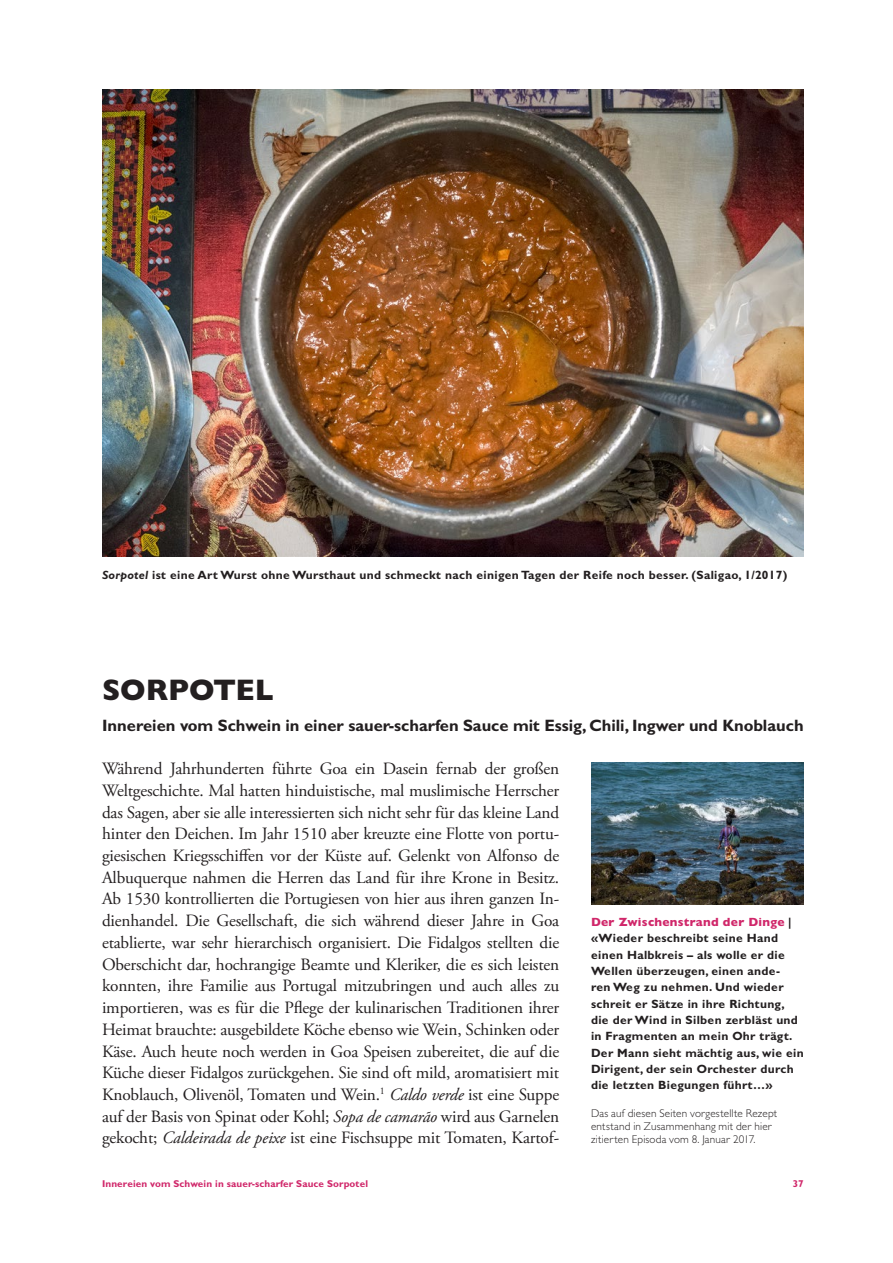
<style>
.page{position:relative;width:893px;height:1263px;background:#fff}
.page>*{position:absolute;margin:0;border:0;box-sizing:border-box;transform-origin:0 0}
.Titel_-_20_Heavy_GB{font:800 30px "Gill Sans MT Pro";color:#231f20}
.Lauftext_ohne_Einzug{font:17.25px/21.8px "Adobe Garamond Pro";letter-spacing:-.01em;color:#231f20;text-align:justify}
.Vorspann_-_11_Bold{font:700 16.5px "Gill Sans MT Pro";letter-spacing:-.005em;color:#231f20}
.Marginaltext_-_8_Bol{font:700 12px/16.4px "Gill Sans MT Pro";letter-spacing:.025em;color:#231f20}
.Bildlegende_-_8_Bold{font:700 12px "Gill Sans MT Pro";letter-spacing:.025em;color:#231f20}
.Anmerkungen_-_7_5_Li{font:300 11.25px/13px "Gill Sans MT Pro";letter-spacing:.015em;color:#231f20}
.t1{font:700 9.9px "Gill Sans MT Pro";letter-spacing:.01em;color:#d0276a}
.s1{font-style:italic}
.s2{font-weight:800;color:#d0276a}
</style>
<div class="page">
<img style="left:102px;top:89px;width:702px;height:468px">
<img style="left:591px;top:763px;width:213px;height:141px">
<p class="Bildlegende_-_8_Bold" style="left:102px;top:567px;width:687px"><span class="s1">Sorpotel</span> ist eine Art Wurst ohne Wursthaut und schmeckt nach einigen Tagen der Reife noch besser. (Saligao, 1/2017)</p>
<p class="Titel_-_20_Heavy_GB" style="left:102px;top:672px;width:173px">SORPOTEL</p>
<p class="Vorspann_-_11_Bold" style="left:102px;top:715px;width:703px">Innereien vom Schwein in einer sauer-scharfen Sauce mit Essig, Chili, Ingwer und Knoblauch</p>
<p class="Lauftext_ohne_Einzug" style="left:102px;top:758px;width:459px">Während Jahrhunderten führte Goa ein Dasein fernab der großen Weltgeschichte. Mal hatten hinduistische, mal muslimische Herrscher das Sagen, aber sie alle interessierten sich nicht sehr für das kleine Land hinter den Deichen. Im Jahr 1510 aber kreuzte eine Flotte von portu&shy;giesischen Kriegsschiffen vor der Küste auf. Gelenkt von Alfonso de Albuquerque nahmen die Herren das Land für ihre Krone in Besitz.<br>Ab 1530 kontrollierten die Portugiesen von hier aus ihren ganzen In&shy;dienhandel. Die Gesellschaft, die sich während dieser Jahre in Goa etablierte, war sehr hierarchisch organisiert. Die Fidalgos stellten die Oberschicht dar, hochrangige Beamte und Kleriker, die es sich leisten konnten, ihre Familie aus Portugal mitzubringen und auch alles zu importieren, was es für die Pflege der kulinarischen Traditionen ihrer Heimat brauchte: ausgebildete Köche ebenso wie Wein, Schinken oder Käse. Auch heute noch werden in Goa Speisen zubereitet, die auf die Küche dieser Fidalgos zurückgehen. Sie sind oft mild, aromatisiert mit Knoblauch, Olivenöl, Tomaten und Wein.<sup>1</sup> <span class="s1">Caldo verde</span> ist eine Suppe auf der Basis von Spinat oder Kohl; <span class="s1">Sopa de camarão</span> wird aus Garnelen gekocht; <span class="s1">Caldeirada de peixe</span> ist eine Fischsuppe mit Tomaten, Kartof-</p>
<p class="Marginaltext_-_8_Bol" style="left:591px;top:914px;width:214px"><span class="s2">Der Zwischenstrand der Dinge</span> | «Wieder beschreibt seine Hand einen Halbkreis – als wolle er die<br>Wellen überzeugen, einen ande-<br>ren Weg zu nehmen. Und wieder schreit er Sätze in ihre Richtung, die der Wind in Silben zerbläst und in Fragmenten an mein Ohr trägt.<br>Der Mann sieht mächtig aus, wie ein<br>Dirigent, der sein Orchester durch die letzten Biegungen führt…»</p>
<p class="Anmerkungen_-_7_5_Li" style="left:591px;top:1107px;width:188px">Das auf diesen Seiten vorgestellte Rezept entstand in Zusammenhang mit der hier zitierten Episoda vom 8. Januar 2017.</p>
<p class="t1" style="left:102px;top:1177px;width:267px">Innereien vom Schwein in sauer-scharfer Sauce Sorpotel</p>
<p class="t1" style="left:793px;top:1177px;width:13px">37</p>
</div>
